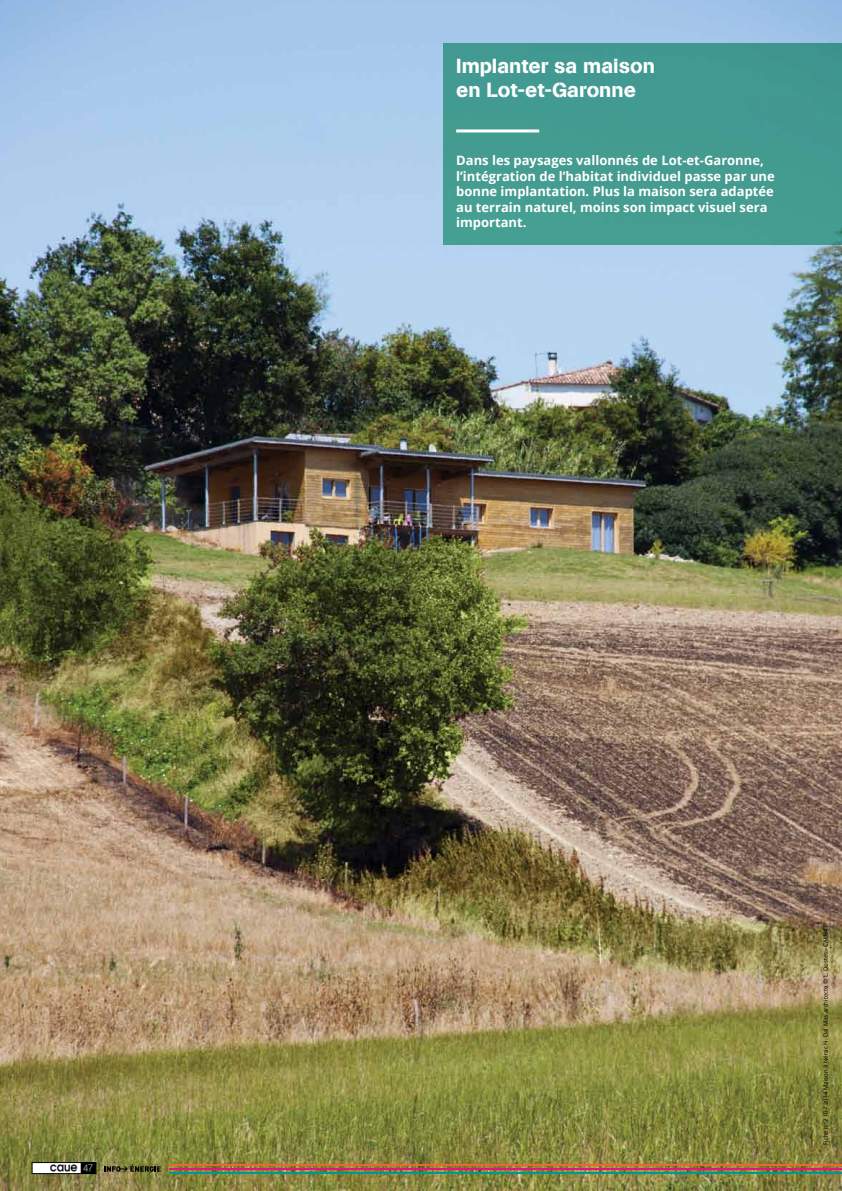
<style>
.page{position:relative;width:842px;height:1191px;background:#fff}
.page>*{position:absolute;margin:0;border:0;box-sizing:border-box;transform-origin:0 0}
.t1{font:20.2px/24.2px "AG Book Stencil";color:#fff}
.t2{font:700 13px/15.6px "Open Sans";color:#fff}
.t3{font:6px "Open Sans";color:#000}
</style>
<div class="page">
<img style="left:0;top:0;width:842px;height:1191px">
<div style="left:443px;top:43px;width:399px;height:201px;background:#439b91"></div>
<hr style="left:456px;top:129px;width:83px;height:3px;background:#fff">
<img style="left:34px;top:1164px;width:60px;height:7px">
<div style="left:32px;top:1162px;width:64px;height:11px;border:1px solid #000"></div>
<svg style="left:104px;top:1164px;width:57px;height:7px"></svg>
<hr style="left:169px;top:1164px;width:673px;height:2px;background:#f26522">
<hr style="left:169px;top:1168px;width:673px;height:2px;background:#e2147e">
<hr style="left:169px;top:1172px;width:673px;height:1px;background:#009991">
<h1 class="t1" style="left:456px;top:54px;width:200px">Implanter sa maison en Lot-et-Garonne</h1>
<p class="t2" style="left:456px;top:152px;width:320px">Dans les paysages vallonnés de Lot-et-Garonne, l’intégration de l’habitat individuel passe par une bonne implantation. Plus la maison sera adaptée au terrain naturel, moins son impact visuel sera important.</p>
<p class="t3" style="left:822px;top:1144px;width:221px;rotate:-90deg">Fiche n°2 10 / 2014 Maison à Nérac N. Dal Mas architecte © L. Dostes - CAUE47</p>
</div>
